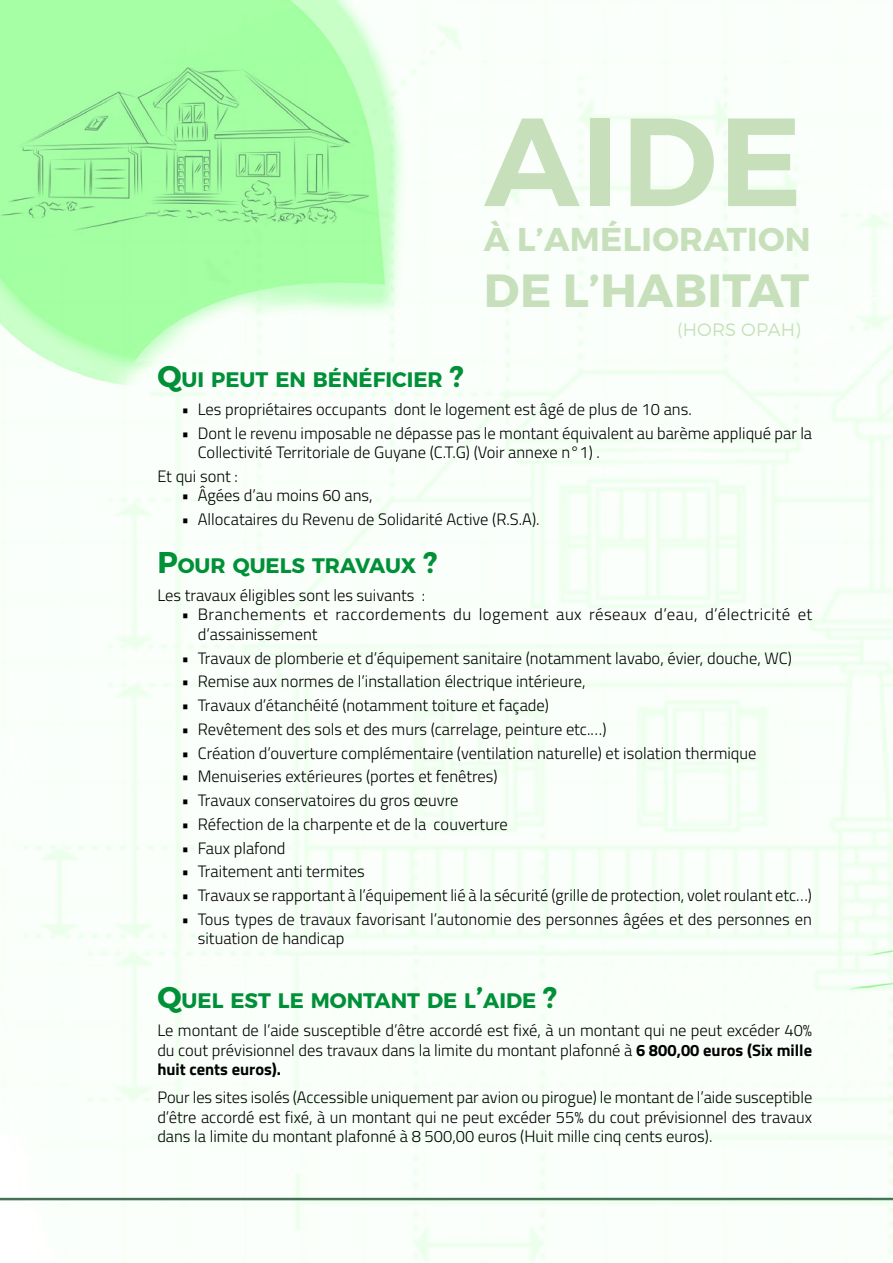
<style>
.page{position:relative;width:893px;height:1263px;background:#fff}
.page>*{position:absolute;margin:0;border:0;box-sizing:border-box;transform-origin:0 0}
.t1{font:600 125.1px "Montserrat";color:#c7e0bb}
.t2{font:700 46.5px "Montserrat";letter-spacing:.01em;color:#c7e0bb}
.t3{font:700 33px "Montserrat";letter-spacing:.01em;color:#c7e0bb}
.titre{font:700 21px "Montserrat";color:#009037}
.t4{font:300 18px "Montserrat";letter-spacing:.01em;color:#c7e0bb}
.para{font:300 16.5px/19.5px "Titillium";color:#000}
.para-2{font:300 16.5px/19.5px "Titillium";letter-spacing:.025em;color:#000}
.s1{font-size:30px}
.s2{font-weight:700}
</style>
<div class="page">
<img style="left:0;top:0;width:893px;height:1263px">
<p class="t1" style="left:484px;top:84px;width:319px">AIDE</p>
<p class="t3" style="left:484px;top:219px;width:328px">À L’AMÉLIORATION</p>
<p class="t2" style="left:484px;top:262px;width:327px">DE L’HABITAT</p>
<p class="t4" style="left:677px;top:319px;width:125px">(HORS OPAH)</p>
<p class="titre" style="left:157px;top:366px;width:308px"><span class="s1">Q</span>UI PEUT EN BÉNÉFICIER <span class="s1">?</span></p>
<p class="para" style="left:181px;top:398px;width:512px">• Les propriétaires occupants dont le logement est âgé de plus de 10 ans.</p>
<p class="para" style="left:198px;top:422px;width:616px;text-indent:-16px">• Dont le revenu imposable ne dépasse pas le montant équivalent au barème appliqué par la<br>Collectivité Territoriale de Guyane (C.T.G) (Voir annexe n°1) .</p>
<p class="para" style="left:157px;top:465px;width:82px">Et qui sont :</p>
<p class="para" style="left:181px;top:485px;width:193px">• Âgées d’au moins 60 ans,</p>
<p class="para" style="left:181px;top:509px;width:360px">• Allocataires du Revenu de Solidarité Active (R.S.A).</p>
<p class="titre" style="left:157px;top:552px;width:282px"><span class="s1">P</span>OUR QUELS TRAVAUX <span class="s1">?</span></p>
<p class="para" style="left:157px;top:584px;width:269px">Les travaux éligibles sont les suivants :</p>
<p class="para-2" style="left:198px;top:604px;width:616px;text-indent:-16px">• Branchements et raccordements du logement aux réseaux d’eau, d’électricité et d’assainissement</p>
<p class="para" style="left:181px;top:647px;width:612px">• Travaux de plomberie et d’équipement sanitaire (notamment lavabo, évier, douche, WC)</p>
<p class="para" style="left:181px;top:671px;width:406px">• Remise aux normes de l’installation électrique intérieure,</p>
<p class="para" style="left:181px;top:695px;width:369px">• Travaux d’étanchéité (notamment toiture et façade)</p>
<p class="para" style="left:181px;top:719px;width:427px">• Revêtement des sols et des murs (carrelage, peinture etc.…)</p>
<p class="para" style="left:181px;top:742px;width:577px">• Création d’ouverture complémentaire (ventilation naturelle) et isolation thermique</p>
<p class="para" style="left:181px;top:766px;width:318px">• Menuiseries extérieures (portes et fenêtres)</p>
<p class="para" style="left:181px;top:790px;width:279px">• Travaux conservatoires du gros œuvre</p>
<p class="para" style="left:181px;top:814px;width:328px">• Réfection de la charpente et de la couverture</p>
<p class="para" style="left:181px;top:837px;width:106px">• Faux plafond</p>
<p class="para" style="left:181px;top:861px;width:185px">• Traitement anti termites</p>
<p class="para" style="left:181px;top:885px;width:632px">• Travaux se rapportant à l’équipement lié à la sécurité (grille de protection, volet roulant etc…)</p>
<p class="para" style="left:198px;top:909px;width:615px;text-indent:-16px">• Tous types de travaux favorisant l’autonomie des personnes âgées et des personnes en situation de handicap</p>
<p class="titre" style="left:157px;top:988px;width:402px"><span class="s1">Q</span>UEL EST LE MONTANT DE L<span class="s1">’</span>AIDE <span class="s1">?</span></p>
<p class="para" style="left:157px;top:1020px;width:656px;text-align:justify">Le montant de l’aide susceptible d’être accordé est fixé, à un montant qui ne peut excéder 40% du cout prévisionnel des travaux dans la limite du montant plafonné à <span class="s2">6 800,00 euros (Six mille huit cents euros).</span></p>
<p class="para" style="left:157px;top:1087px;width:656px;text-align:justify">Pour les sites isolés (Accessible uniquement par avion ou pirogue) le montant de l’aide susceptible d’être accordé est fixé, à un montant qui ne peut excéder 55% du cout prévisionnel des travaux dans la limite du montant plafonné à 8 500,00 euros (Huit mille cinq cents euros).</p>
</div>
